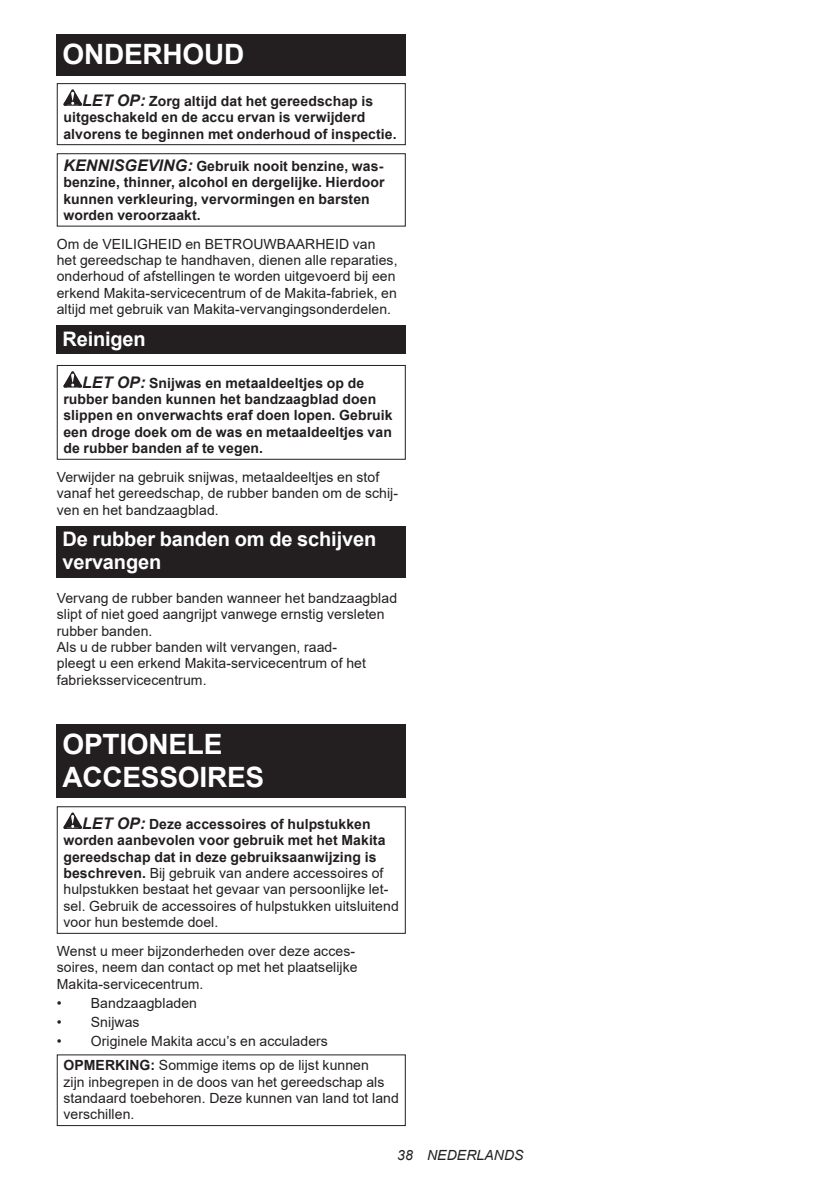
<style>
.page{position:relative;width:840px;height:1191px;background:#fff}
.page>*{position:absolute;margin:0;border:0;box-sizing:border-box;transform-origin:0 0}
.t1{font:700 28px/32.8px "Arial";letter-spacing:-.01em;color:#fff}
.t2{font:700 20px/23.4px "Arial";letter-spacing:-.01em;color:#fff}
.t3{font:14px/16.4px "Arial";letter-spacing:.005em;color:#231f20}
.t4{font:700 14px/16.4px "Arial";letter-spacing:.005em;color:#231f20}
.t5{font:italic 14px "Arial";letter-spacing:.005em;color:#231f20}
.s1{font-style:italic;font-size:16px}
.s2{font-weight:700;font-style:italic;font-size:16px}
.s3{font-weight:700}
</style>
<div class="page">
<div style="left:57px;top:34px;width:348px;height:41px;background:#231f20"></div>
<svg style="left:63px;top:89px;width:19px;height:17px"></svg>
<div style="left:57px;top:83px;width:348px;height:62px;border:1px solid #231f20"></div>
<div style="left:57px;top:153px;width:348px;height:74px;border:1px solid #231f20"></div>
<div style="left:57px;top:325px;width:348px;height:29px;background:#231f20"></div>
<svg style="left:63px;top:371px;width:19px;height:16px"></svg>
<div style="left:57px;top:365px;width:348px;height:95px;border:1px solid #231f20"></div>
<div style="left:57px;top:526px;width:348px;height:52px;background:#231f20"></div>
<div style="left:57px;top:724px;width:348px;height:74px;background:#231f20"></div>
<svg style="left:63px;top:812px;width:19px;height:17px"></svg>
<div style="left:57px;top:806px;width:348px;height:128px;border:1px solid #231f20"></div>
<div style="left:57px;top:1054px;width:348px;height:72px;border:1px solid #231f20"></div>
<h1 class="t1" style="left:62px;top:38px;width:183px">ONDERHOUD</h1>
<p class="t4" style="left:63px;top:93px;width:334px;text-indent:19px"><span class="s1">LET OP:</span> Zorg altijd dat het gereedschap is uitgeschakeld en de accu ervan is verwijderd alvorens te beginnen met onderhoud of inspectie.</p>
<p class="t4" style="left:63px;top:158px;width:322px"><span class="s1">KENNISGEVING:</span> Gebruik nooit benzine, was&shy;benzine, thinner, alcohol en dergelijke. Hierdoor kunnen verkleuring, vervormingen en barsten worden veroorzaakt.</p>
<p class="t3" style="left:57px;top:235px;width:342px">Om de VEILIGHEID en BETROUWBAARHEID van het gereedschap te handhaven, dienen alle reparaties, onderhoud of afstellingen te worden uitgevoerd bij een erkend Makita-servicecentrum of de Makita-fabriek, en altijd met gebruik van Makita-vervangingsonderdelen.</p>
<h2 class="t2" style="left:62px;top:327px;width:85px">Reinigen</h2>
<p class="t4" style="left:63px;top:374px;width:330px;text-indent:19px"><span class="s1">LET OP:</span> Snijwas en metaaldeeltjes op de rubber banden kunnen het bandzaagblad doen slippen en onverwachts eraf doen lopen. Gebruik een droge doek om de was en metaaldeeltjes van de rubber banden af te vegen.</p>
<p class="t3" style="left:57px;top:468px;width:343px">Verwijder na gebruik snijwas, metaaldeeltjes en stof vanaf het gereedschap, de rubber banden om de schij&shy;ven en het bandzaagblad.</p>
<h2 class="t2" style="left:62px;top:527px;width:315px">De rubber banden om de schijven vervangen</h2>
<p class="t3" style="left:57px;top:589px;width:342px">Vervang de rubber banden wanneer het bandzaagblad slipt of niet goed aangrijpt vanwege ernstig versleten rubber banden.<br>Als u de rubber banden wilt vervangen, raad-<br>pleegt u een erkend Makita-servicecentrum of het fabrieksservicecentrum.</p>
<h1 class="t1" style="left:62px;top:728px;width:203px">OPTIONELE<br>ACCESSOIRES</h1>
<p class="t3" style="left:63px;top:815px;width:337px;text-indent:19px"><span class="s2">LET OP:</span> <span class="s3">Deze accessoires of hulpstukken worden aanbevolen voor gebruik met het Makita gereedschap dat in deze gebruiksaanwijzing is beschreven.</span> Bij gebruik van andere accessoires of hulpstukken bestaat het gevaar van persoonlijke let&shy;sel. Gebruik de accessoires of hulpstukken uitsluitend voor hun bestemde doel.</p>
<p class="t3" style="left:57px;top:942px;width:302px">Wenst u meer bijzonderheden over deze acces&shy;soires, neem dan contact op met het plaatselijke<br>Makita-servicecentrum.</p>
<p class="t3" style="left:57px;top:994px;width:142px">• Bandzaagbladen</p>
<p class="t3" style="left:57px;top:1014px;width:84px">• Snijwas</p>
<p class="t3" style="left:63px;top:1029px;width:307px;line-height:23.8px;text-indent:-7px">• Originele Makita accu’s en acculaders<br><span class="s3">OPMERKING:</span> Sommige items op de lijst kunnen</p>
<p class="t3" style="left:63px;top:1073px;width:337px">zijn inbegrepen in de doos van het gereedschap als standaard toebehoren. Deze kunnen van land tot land verschillen.</p>
<p class="t5" style="left:397px;top:1146px;width:128px">38 NEDERLANDS</p>
</div>
